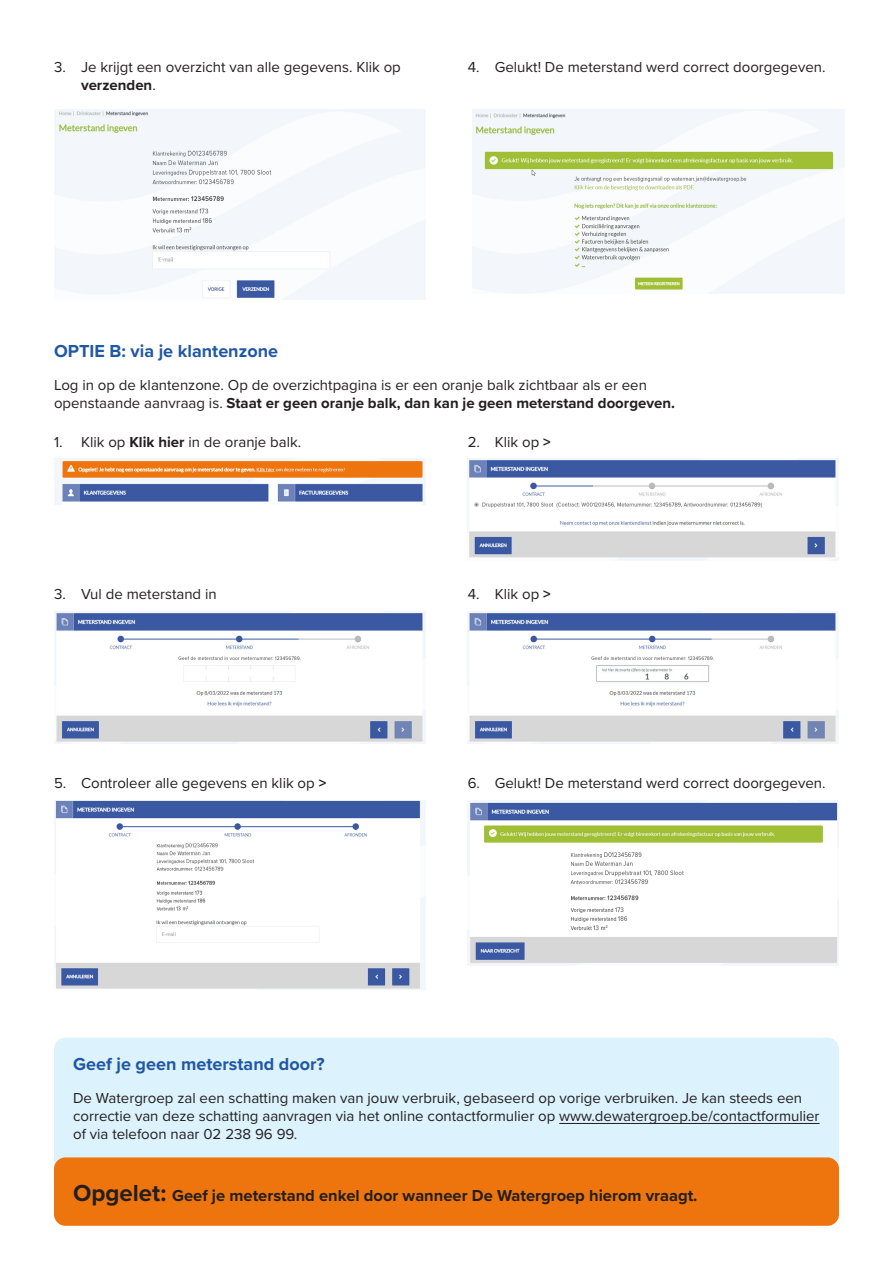
<style>
.page{position:relative;width:893px;height:1263px;background:#fff}
.page>*{position:absolute;margin:0;border:0;box-sizing:border-box;transform-origin:0 0}
.Titel_2{font:700 18px "Proxima Nova";color:#2158a4}
.t1{font:700 16.5px "Proxima Nova";color:#231f20}
.Tekst_-_basis{font:15px/18px "Proxima Nova";color:#231f20}
.s1{font-weight:700}
.s2{font-size:24px}
</style>
<div class="page">
<div style="left:54px;top:1037px;width:785px;height:172px;background:#dcf2fc;border-radius:11px"></div>
<img style="left:54px;top:109px;width:372px;height:190px">
<img style="left:473px;top:109px;width:371px;height:185px">
<img style="left:54px;top:459px;width:371px;height:46px">
<img style="left:468px;top:459px;width:371px;height:102px">
<div style="left:54px;top:1157px;width:785px;height:69px;background:#ee750d;border-radius:11px"></div>
<img style="left:54px;top:612px;width:371px;height:131px">
<img style="left:468px;top:612px;width:371px;height:131px">
<img style="left:54px;top:801px;width:371px;height:189px">
<img style="left:468px;top:801px;width:371px;height:164px">
<hr style="left:559px;top:1123px;width:260px;height:1px;background:#231f20">
<p class="Tekst_-_basis" style="left:81px;top:57px;width:321px;text-indent:-27px">3. Je krijgt een overzicht van alle gegevens. Klik op <span class="s1">verzenden</span>.</p>
<p class="Tekst_-_basis" style="left:468px;top:57px;width:359px">4. Gelukt! De meterstand werd correct doorgegeven.</p>
<p class="Titel_2" style="left:54px;top:337px;width:226px">OPTIE B: via je klantenzone</p>
<p class="Tekst_-_basis" style="left:54px;top:375px;width:622px">Log in op de klantenzone. Op de overzichtpagina is er een oranje balk zichtbaar als er een openstaande aanvraag is. <span class="s1">Staat er geen oranje balk, dan kan je geen meterstand doorgeven.</span></p>
<p class="Tekst_-_basis" style="left:54px;top:432px;width:249px">1. Klik op <span class="s1">Klik hier</span> in de oranje balk.</p>
<p class="Tekst_-_basis" style="left:468px;top:432px;width:84px">2. Klik op <span class="s1">&gt;</span></p>
<p class="Tekst_-_basis" style="left:54px;top:584px;width:164px">3. Vul de meterstand in</p>
<p class="Tekst_-_basis" style="left:468px;top:584px;width:84px">4. Klik op <span class="s1">&gt;</span></p>
<p class="Tekst_-_basis" style="left:54px;top:774px;width:274px">5. Controleer alle gegevens en klik op <span class="s1">&gt;</span></p>
<p class="Tekst_-_basis" style="left:468px;top:774px;width:359px">6. Gelukt! De meterstand werd correct doorgegeven.</p>
<p class="Titel_2" style="left:73px;top:1050px;width:253px">Geef je geen meterstand door?</p>
<p class="Tekst_-_basis" style="left:73px;top:1088px;width:748px">De Watergroep zal een schatting maken van jouw verbruik, gebaseerd op vorige verbruiken. Je kan steeds een correctie van deze schatting aanvragen via het online contactformulier op www.dewatergroep.be/contactformulier of via telefoon naar 02 238 96 99.</p>
<p class="t1" style="left:73px;top:1183px;width:626px"><span class="s2">Opgelet:</span> Geef je meterstand enkel door wanneer De Watergroep hierom vraagt.</p>
</div>
